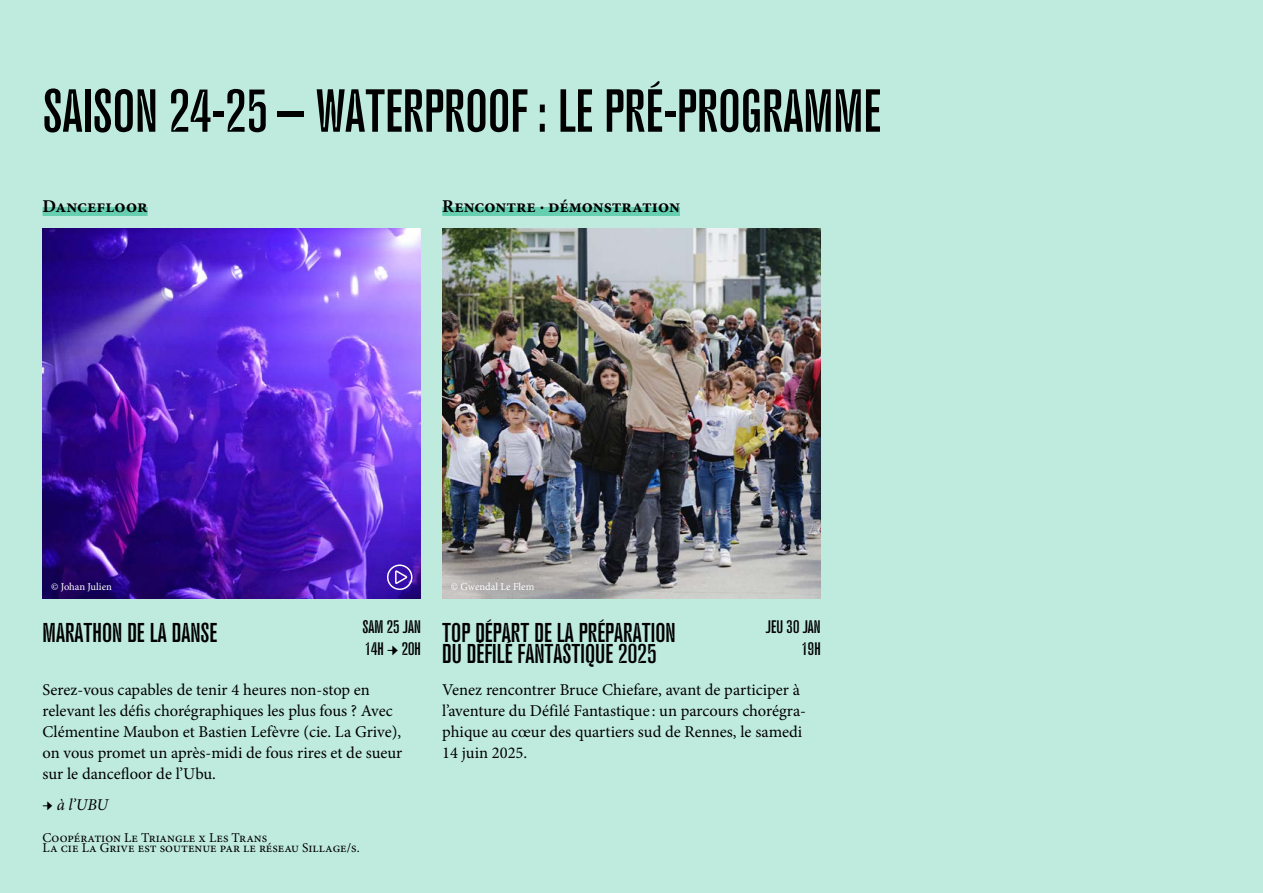
<style>
.page{position:relative;width:1263px;height:893px;background:#bfebde}
.page>*{position:absolute;margin:0;border:0;box-sizing:border-box;transform-origin:0 0}
.t1{font:60.15px "Triangle A2";color:#000}
.t2{font:27px/21px "Triangle A2";color:#000}
.t3{font:700 18px "Minion Pro";color:#000}
.t4{font:18px/21.6px "Triangle A2";color:#000}
.t5{font:16.5px/21px "Minion Pro";color:#000}
.t6{font:italic 16.5px "Minion Pro";color:#000}
.t7{font:13.5px/10.5px "Minion Pro";color:#000}
.t8{font:10.5px "Minion Pro";letter-spacing:-.01em;color:#fff}
.s1{font-family:"Minion Pro"}
</style>
<div class="page">
<img style="left:43px;top:229px;width:378px;height:369px">
<img style="left:442px;top:229px;width:379px;height:369px">
<div style="left:43px;top:207px;width:105px;height:9px;background:#66cfb0"></div>
<div style="left:442px;top:207px;width:238px;height:9px;background:#66cfb0"></div>
<svg style="left:387px;top:564px;width:25px;height:26px"></svg>
<h1 class="t1" style="left:43px;top:77px;width:840px">SAISON 24-25 — WATERPROOF: LE PRÉ-PROGRAMME</h1>
<p class="t3" style="left:43px;top:193px;width:107px">Dancefloor</p>
<p class="t3" style="left:442px;top:193px;width:239px">Rencontre · démonstration</p>
<p class="t8" style="left:51px;top:580px;width:62px">© Johan Julien</p>
<p class="t8" style="left:451px;top:580px;width:85px">© Gwendal Le Flem</p>
<h2 class="t2" style="left:442px;top:622px;width:235px">TOP DÉPART DE LA PRÉPARATION<br>DU DÉFILÉ FANTASTIQUE 2025</h2>
<p class="t5" style="left:442px;top:679px;width:365px">Venez rencontrer Bruce Chiefare, avant de participer à l’aventure du Défilé Fantastique : un parcours chorégra&shy;phique au cœur des quartiers sud de Rennes, le samedi 14 juin 2025.</p>
<p class="t4" style="left:362px;top:616px;width:60px">SAM 25 JAN<br>14H <span class="s1">→</span> 20H</p>
<p class="t4" style="left:766px;top:616px;width:56px;text-align:right">JEU 30 JAN<br>19H</p>
<h2 class="t2" style="left:43px;top:622px;width:176px">MARATHON DE LA DANSE</h2>
<p class="t5" style="left:43px;top:679px;width:361px">Serez-vous capables de tenir 4 heures non-stop en relevant les défis chorégraphiques les plus fous ? Avec Clémentine Maubon et Bastien Lefèvre (cie. La Grive), on vous promet un après-midi de fous rires et de sueur sur le dancefloor de l’Ubu.</p>
<p class="t6" style="left:43px;top:793px;width:67px">→ à l’UBU</p>
<p class="t7" style="left:43px;top:832px;width:319px">Coopération Le Triangle x Les Trans<br>La cie La Grive est soutenue par le réseau Sillage/s.</p>
</div>
